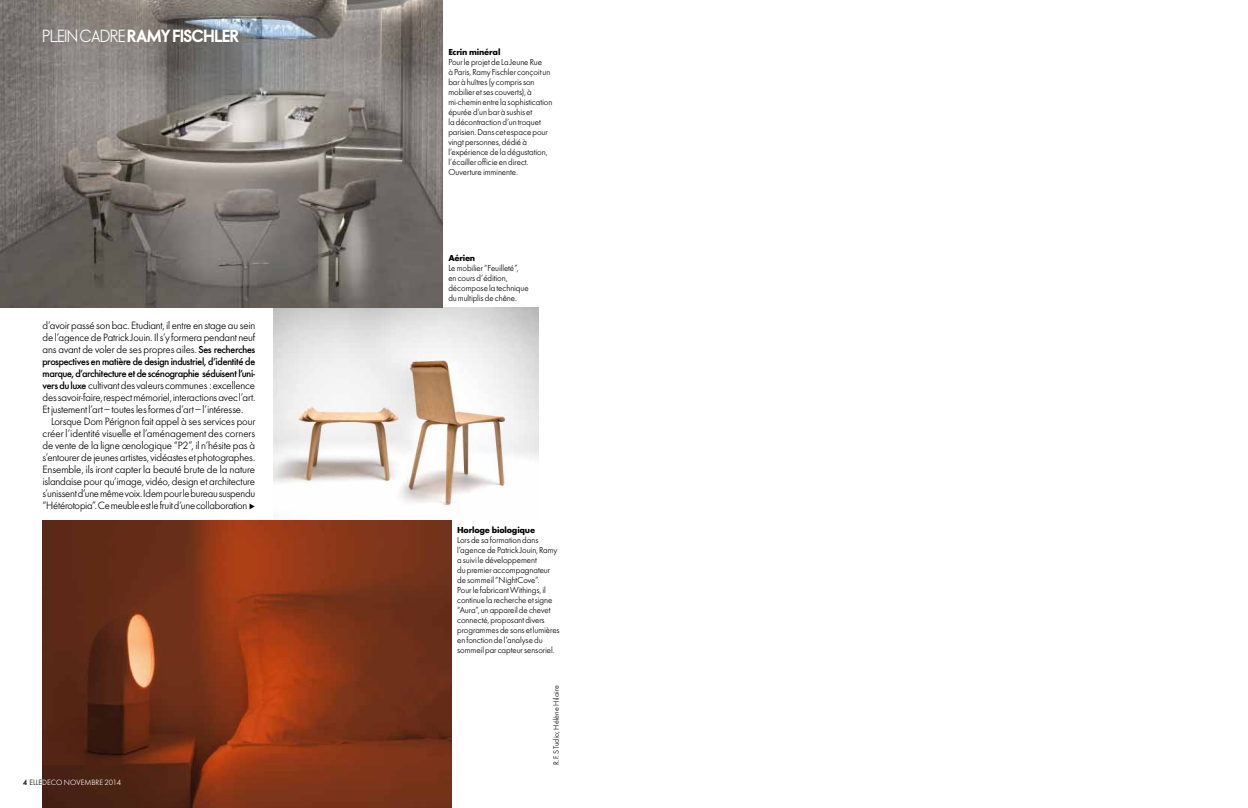
<style>
.page{position:relative;width:1248px;height:808px;background:#fff}
.page>*{position:absolute;margin:0;border:0;box-sizing:border-box;transform-origin:0 0}
.t1{font:800 16px "Elle Nova C Std";letter-spacing:-.015em;color:#fff}
.t2{font:11px/12px "Elle Gabor Std Text";letter-spacing:-.015em;color:#000;text-align:justify}
.t3{font:500 10.5px/12px "Elle Gabor Std";letter-spacing:-.01em;color:#000}
.t4{font:9px/10px "Elle Gabor Std Text";letter-spacing:-.005em;color:#000}
.t5{font:700 9px "Elle Gabor Std";letter-spacing:-.02em;color:#000}
.t6{font:8px "Elle Gabor Std Text";letter-spacing:.02em;color:#000}
.t7{font:8px "Elle Gabor Std Text";color:#fff}
.s1{font-weight:500}
.s2{font-family:"Elle Gabor Std";font-weight:500;font-size:10.5px}
.s3{font-family:"Elle Gabor Std";font-weight:500;color:#000}
.s4{color:#000}
</style>
<div class="page">
<img style="left:274px;top:307px;width:265px;height:214px">
<img style="left:43px;top:521px;width:408px;height:287px">
<img style="left:0;top:0;width:442px;height:307px">
<h1 class="t1" style="left:43px;top:27px;width:198px"><span class="s1">PLEIN CADRE</span> RAMY FISCHLER</h1>
<p class="t2" style="left:43px;top:319px;width:214px">d’avoir passé son bac. Etudiant, il entre en stage au sein de l’agence de Patrick Jouin. Il s’y formera pendant neuf ans avant de voler de ses propres ailes. <span class="s2">Ses recherches</span></p>
<p class="t3" style="left:43px;top:355px;width:214px">prospectives en matière de design industriel, d’identité de marque, d’architecture et de scénographie séduisent l’uni-</p>
<p class="t2" style="left:43px;top:379px;width:214px"><span class="s2">vers du luxe</span> cultivant des valeurs communes: excellence des savoir-faire, respect mémoriel, interactions avec l’art.<br>Et justement l’art – toutes les formes d’art – l’intéresse.</p>
<p class="t2" style="left:43px;top:415px;width:214px;text-indent:9px">Lorsque Dom Pérignon fait appel à ses services pour créer l’identité visuelle et l’aménagement des corners de vente de la ligne œnologique “P2”, il n’hésite pas à s’entourer de jeunes artistes, vidéastes et photographes.<br>Ensemble, ils iront capter la beauté brute de la nature islandaise pour qu’image, vidéo, design et architecture s’unissent d’une même voix. Idem pour le bureau suspendu “Hétérotopia”. Ce meuble est le fruit d’une collaboration ◆</p>
<p class="t7" style="left:23px;top:778px;width:100px"><span class="s3">4</span> <span class="s4">elle</span>deco NOVEMBRE 2014</p>
<p class="t5" style="left:448px;top:46px;width:54px">Ecrin minéral</p>
<p class="t4" style="left:448px;top:57px;width:105px">Pour le projet de La Jeune Rue<br>à Paris, Ramy Fischler conçoit un bar à huîtres (y compris son mobilier et ses couverts), à mi-chemin entre la sophistication épurée d’un bar à sushis et<br>la décontraction d’un troquet parisien. Dans cet espace pour vingt personnes, dédié à l’expérience de la dégustation, l’écailler officie en direct.<br>Ouverture imminente.</p>
<p class="t5" style="left:448px;top:252px;width:28px">Aérien</p>
<p class="t4" style="left:448px;top:263px;width:82px">Le mobilier “Feuilleté”, en cours d’édition, décompose la technique du multiplis de chêne.</p>
<p class="t5" style="left:457px;top:525px;width:79px">Horloge biologique</p>
<p class="t4" style="left:457px;top:535px;width:104px">Lors de sa formation dans l’agence de Patrick Jouin, Ramy a suivi le développement<br>du premier accompagnateur de sommeil “NightCove”.<br>Pour le fabricant Withings, il continue la recherche et signe “Aura”, un appareil de chevet connecté, proposant divers programmes de sons et lumières en fonction de l’analyse du sommeil par capteur sensoriel.</p>
<p class="t6" style="left:551px;top:765px;width:82px;rotate:-90deg">R.F. Studio; Hélène Hilaire</p>
</div>
